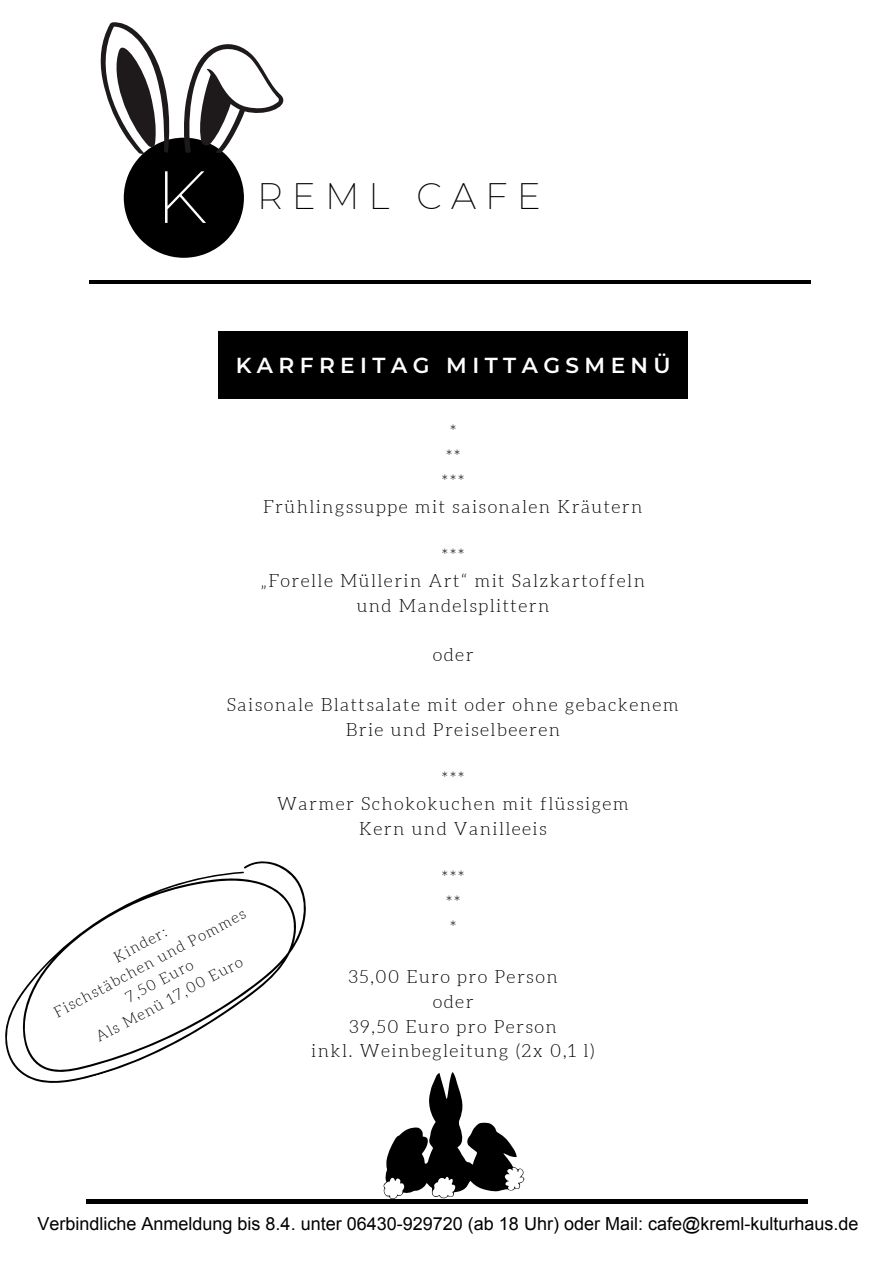
<style>
.page{position:relative;width:894px;height:1264px;background:#fff}
.page>*{position:absolute;margin:0;border:0;box-sizing:border-box;transform-origin:0 0}
.t1{font:200 73.65px "Montserrat";color:#fff}
.t2{font:200 36px "Montserrat";letter-spacing:.25em;color:#000}
.t3{font:600 21.6px "Montserrat";letter-spacing:.25em;color:#fff}
.t4{font:300 18px "Aleo";letter-spacing:.08em;color:#000}
.t5{font:18px "Arial";color:#000}
.t6{font:300 15px "Aleo";color:#000}
</style>
<div class="page">
<hr style="left:86px;top:1199px;width:721px;height:3px;background:#000">
<svg style="left:383px;top:1072px;width:141px;height:127px"></svg>
<div style="left:218px;top:331px;width:469px;height:67px;background:#000"></div>
<hr style="left:89px;top:280px;width:721px;height:4px;background:#000">
<svg style="left:100px;top:22px;width:184px;height:236px"></svg>
<svg style="left:5px;top:861px;width:301px;height:222px"></svg>
<p class="t1" style="left:155px;top:152px;width:53px">K</p>
<p class="t2" style="left:257px;top:174px;width:285px">REML CAFE</p>
<p class="t3" style="left:235px;top:352px;width:436px">KARFREITAG MITTAGSMENÜ</p>
<p class="t4" style="left:449px;top:422px;width:8px">*</p>
<p class="t4" style="left:445px;top:447px;width:17px">**</p>
<h1 class="t4" style="left:441px;top:472px;width:25px">***</h1>
<p class="t4" style="left:263px;top:496px;width:381px">Frühlingssuppe mit saisonalen Kräutern</p>
<p class="t4" style="left:441px;top:546px;width:25px">***</p>
<p class="t4" style="left:260px;top:571px;width:386px">„Forelle Müllerin Art“ mit Salzkartoffeln</p>
<p class="t4" style="left:356px;top:595px;width:194px">und Mandelsplittern</p>
<p class="t4" style="left:432px;top:645px;width:42px">oder</p>
<p class="t4" style="left:227px;top:694px;width:453px">Saisonale Blattsalate mit oder ohne gebackenem</p>
<p class="t4" style="left:346px;top:719px;width:215px">Brie und Preiselbeeren</p>
<p class="t4" style="left:441px;top:769px;width:25px">***</p>
<p class="t4" style="left:277px;top:793px;width:353px">Warmer Schokokuchen mit flüssigem</p>
<p class="t4" style="left:359px;top:818px;width:189px">Kern und Vanilleeis</p>
<p class="t4" style="left:441px;top:868px;width:25px">***</p>
<p class="t4" style="left:445px;top:892px;width:17px">**</p>
<p class="t4" style="left:449px;top:917px;width:8px">*</p>
<p class="t6" style="left:51px;top:1005px;width:216px;rotate:-28deg">Fischstäbchen und Pommes</p>
<p class="t6" style="left:111px;top:950px;width:59px;rotate:-28deg">Kinder:</p>
<p class="t6" style="left:93px;top:1030px;width:166px;rotate:-28deg">Als Menü 17,00 Euro</p>
<p class="t6" style="left:123px;top:991px;width:76px;rotate:-28deg">7,50 Euro</p>
<p class="t4" style="left:348px;top:967px;width:211px">35,00 Euro pro Person</p>
<p class="t4" style="left:432px;top:991px;width:42px">oder</p>
<p class="t4" style="left:349px;top:1016px;width:209px">39,50 Euro pro Person</p>
<p class="t4" style="left:311px;top:1041px;width:285px">inkl. Weinbegleitung (2x 0,1 l)</p>
<p class="t5" style="left:37px;top:1212px;width:822px">Verbindliche Anmeldung bis 8.4. unter 06430-929720 (ab 18 Uhr) oder Mail: cafe@kreml-kulturhaus.de</p>
</div>
